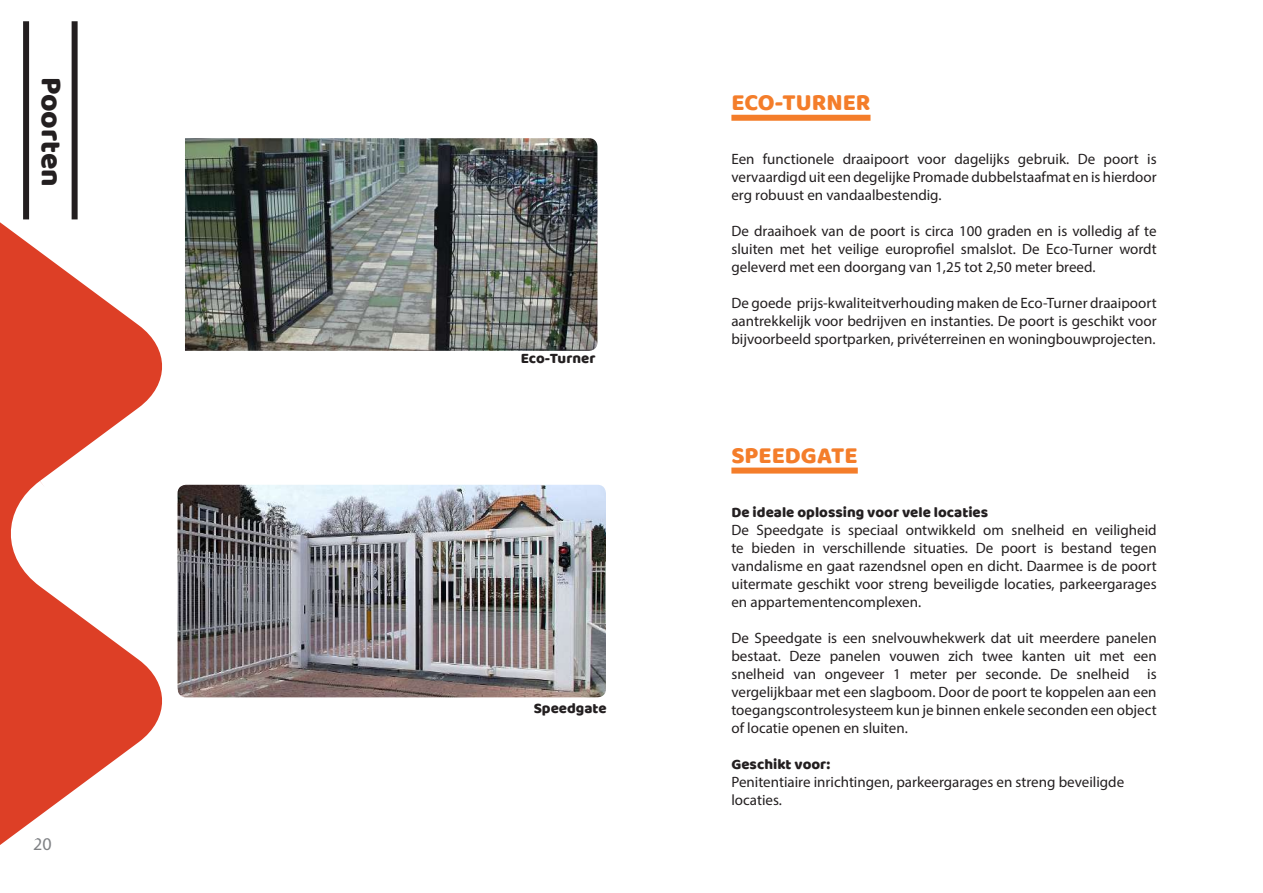
<style>
.page{position:relative;width:1263px;height:893px;background:#fff}
.page>*{position:absolute;margin:0;border:0;box-sizing:border-box;transform-origin:0 0}
.t1{font:30px "Baloo";color:#231f20}
.t2{font:24px "Baloo";color:#f47d2a}
.t3{font:18px "Myriad Pro";color:#808285}
.t4{font:15px/18px "Myriad Pro";color:#231f20;text-align:justify}
.t5{font:15px "Baloo";color:#231f20}
</style>
<div class="page">
<div style="left:731px;top:115px;width:139px;height:6px;background:#f47d2a"></div>
<div style="left:731px;top:468px;width:127px;height:6px;background:#f47d2a"></div>
<img style="left:185px;top:138px;width:412px;height:213px">
<img style="left:202px;top:485px;width:404px;height:212px">
<svg style="left:0;top:166px;width:202px;height:679px"></svg>
<div style="left:72px;top:21px;width:6px;height:198px;background:#231f20"></div>
<div style="left:23px;top:21px;width:6px;height:198px;background:#231f20"></div>
<h1 class="t1" style="left:70px;top:77px;width:112px;rotate:90deg">Poorten</h1>
<p class="t3" style="left:33px;top:833px;width:20px">20</p>
<p class="t5" style="left:521px;top:349px;width:76px">Eco-Turner</p>
<p class="t5" style="left:534px;top:699px;width:75px">Speedgate</p>
<h2 class="t2" style="left:731px;top:88px;width:141px">ECO-TURNER</h2>
<p class="t4" style="left:731px;top:150px;width:427px">Een functionele draaipoort voor dagelijks gebruik. De poort is vervaardigd uit een degelijke Promade dubbelstaafmat en is hierdoor erg robuust en vandaalbestendig.</p>
<p class="t4" style="left:731px;top:222px;width:427px">De draaihoek van de poort is circa 100 graden en is volledig af te sluiten met het veilige europrofiel smalslot. De Eco-Turner wordt geleverd met een doorgang van 1,25 tot 2,50 meter breed.</p>
<p class="t4" style="left:731px;top:294px;width:427px">De goede prijs-kwaliteitverhouding maken de Eco-Turner draaipoort aantrekkelijk voor bedrijven en instanties. De poort is geschikt voor bijvoorbeeld sportparken, privéterreinen en woningbouwprojecten.</p>
<h2 class="t2" style="left:731px;top:441px;width:128px">SPEEDGATE</h2>
<p class="t5" style="left:731px;top:503px;width:258px">De ideale oplossing voor vele locaties</p>
<p class="t4" style="left:731px;top:521px;width:427px">De Speedgate is speciaal ontwikkeld om snelheid en veiligheid te bieden in verschillende situaties. De poort is bestand tegen vandalisme en gaat razendsnel open en dicht. Daarmee is de poort uitermate geschikt voor streng beveiligde locaties, parkeergarages en appartementencomplexen.</p>
<p class="t4" style="left:731px;top:629px;width:427px">De Speedgate is een snelvouwhekwerk dat uit meerdere panelen bestaat. Deze panelen vouwen zich twee kanten uit met een snelheid van ongeveer 1 meter per seconde. De snelheid is vergelijkbaar met een slagboom. Door de poort te koppelen aan een toegangscontrolesysteem kun je binnen enkele seconden een object of locatie openen en sluiten.</p>
<p class="t5" style="left:731px;top:755px;width:100px">Geschikt voor:</p>
<p class="t4" style="left:731px;top:773px;width:394px">Penitentiaire inrichtingen, parkeergarages en streng beveiligde locaties.</p>
</div>
